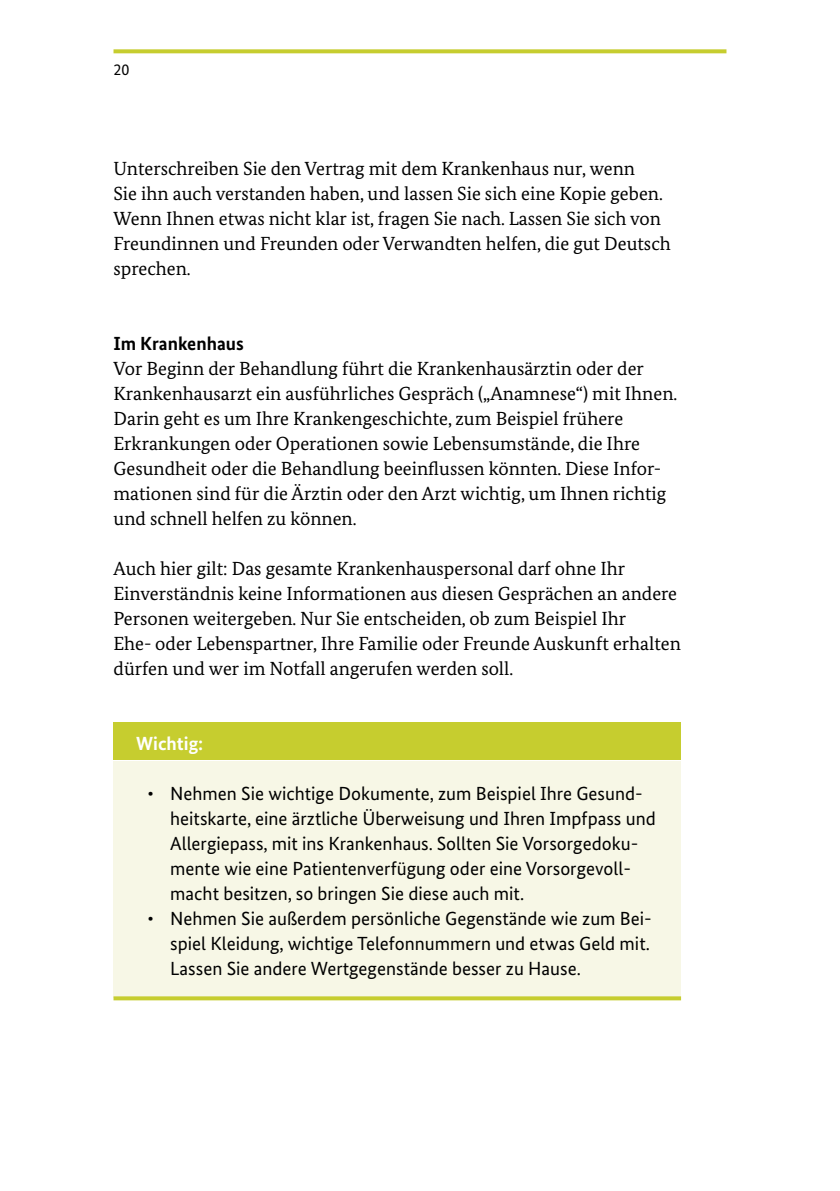
<style>
.page{position:relative;width:840px;height:1191px;background:#fff}
.page>*{position:absolute;margin:0;border:0;box-sizing:border-box;transform-origin:0 0}
.P_Fließtext_Serif{font:19px/25px "Bundes Serif";color:#000}
.P_Kasten{font:19px/25px "Bundes Sans";color:#000}
.P_Fließtext_Serif-2{font:700 19px "Bundes Sans";color:#000}
.t1{font:700 19px "Bundes Sans";color:#fff}
.t2{font:16px "Bundes Sans";color:#000}
</style>
<div class="page">
<svg style="left:113px;top:49px;width:613px;height:4px;background:#cad140"></svg>
<div style="left:113px;top:761px;width:567px;height:236px;background:#f7f7e6"></div>
<svg style="left:113px;top:996px;width:567px;height:4px;background:#cad040"></svg>
<div style="left:113px;top:722px;width:567px;height:38px;background:#c6cd2f"></div>
<p class="t2" style="left:113px;top:60px;width:17px">20</p>
<p class="P_Fließtext_Serif" style="left:113px;top:156px;width:558px">Unterschreiben Sie den Vertrag mit dem Krankenhaus nur, wenn<br>Sie ihn auch verstanden haben, und lassen Sie sich eine Kopie geben.<br>Wenn Ihnen etwas nicht klar ist, fragen Sie nach. Lassen Sie sich von Freundinnen und Freunden oder Verwandten helfen, die gut Deutsch sprechen.</p>
<p class="P_Fließtext_Serif-2" style="left:113px;top:332px;width:132px">Im Krankenhaus</p>
<p class="P_Fließtext_Serif" style="left:113px;top:356px;width:565px">Vor Beginn der Behandlung führt die Krankenhausärztin oder der Krankenhausarzt ein ausführliches Gespräch („Anamnese“) mit Ihnen.<br>Darin geht es um Ihre Krankengeschichte, zum Beispiel frühere Erkrankungen oder Operationen sowie Lebensumstände, die Ihre Gesundheit oder die Behandlung beeinflussen könnten. Diese Infor&shy;mationen sind für die Ärztin oder den Arzt wichtig, um Ihnen richtig und schnell helfen zu können.</p>
<p class="P_Fließtext_Serif" style="left:113px;top:556px;width:568px">Auch hier gilt: Das gesamte Krankenhauspersonal darf ohne Ihr Einverständnis keine Informationen aus diesen Gesprächen an andere Personen weitergeben. Nur Sie entscheiden, ob zum Beispiel Ihr<br>Ehe- oder Lebenspartner, Ihre Familie oder Freunde Auskunft erhalten dürfen und wer im Notfall angerufen werden soll.</p>
<p class="t1" style="left:136px;top:732px;width:69px">Wichtig:</p>
<p class="P_Kasten" style="left:170px;top:781px;width:487px;text-indent:-23px">• Nehmen Sie wichtige Dokumente, zum Beispiel Ihre Gesund&shy;heitskarte, eine ärztliche Überweisung und Ihren Impfpass und Allergiepass, mit ins Krankenhaus. Sollten Sie Vorsorgedoku&shy;mente wie eine Patientenverfügung oder eine Vorsorgevoll&shy;macht besitzen, so bringen Sie diese auch mit.</p>
<p class="P_Kasten" style="left:170px;top:906px;width:483px;text-align:justify;text-indent:-23px">• Nehmen Sie außerdem persönliche Gegenstände wie zum Bei&shy;spiel Kleidung, wichtige Telefonnummern und etwas Geld mit.<br>Lassen Sie andere Wertgegenstände besser zu Hause.</p>
</div>
